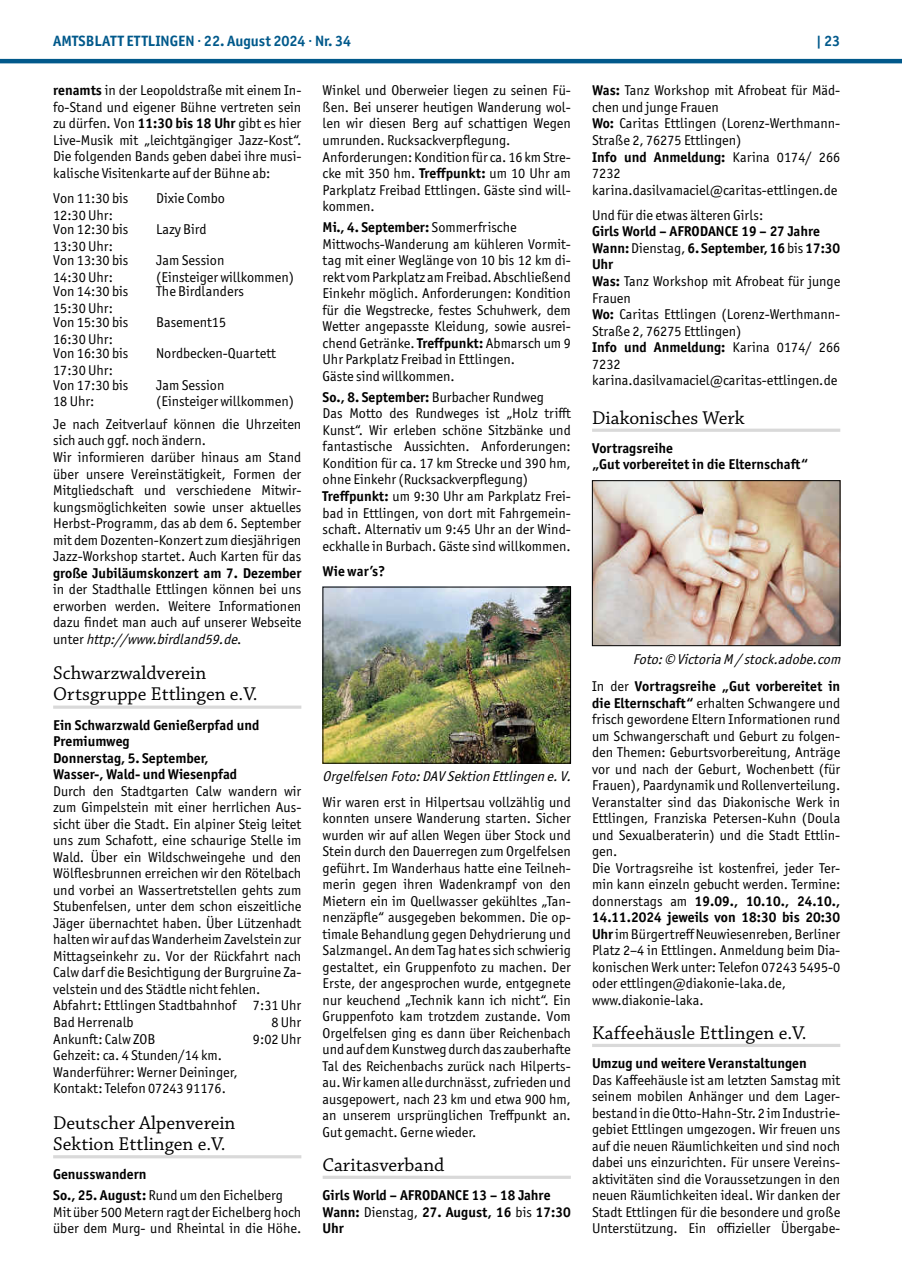
<style>
.page{position:relative;width:902px;height:1280px;background:#fff}
.page>*{position:absolute;margin:0;border:0;box-sizing:border-box;transform-origin:0 0}
.t1{font:19.5px/21px "Chaparral Pro";color:#000}
.t2{font:700 15px "Officina Sans ITC Pro";color:#01598b}
.t3{font:14.25px/16.5px "Officina Sans ITC Pro";color:#000}
.t4{font:700 14.25px/16.5px "Officina Sans ITC Pro";color:#000}
.t5{font:italic 14.25px/27.3px "Officina Sans ITC Pro";color:#000;text-align:right}
.s1{font-weight:700}
.s2{font-style:italic}
.s3{font-style:normal}
.s4{font-weight:700;font-style:normal}
.s5{font-weight:400}
</style>
<div class="page">
<hr style="left:0;top:59px;width:901px;height:4px;background:#01598b">
<svg style="left:53px;top:705px;width:248px;height:4px"></svg>
<hr style="left:53px;top:1155px;width:248px;height:3px;background:#d9d9d9">
<hr style="left:322px;top:1176px;width:248px;height:3px;background:#d9d9d9">
<img style="left:324px;top:589px;width:244px;height:172px">
<div style="left:322px;top:587px;width:248px;height:176px;border:1px solid #000"></div>
<hr style="left:592px;top:429px;width:248px;height:3px;background:#d9d9d9">
<hr style="left:592px;top:1044px;width:248px;height:3px;background:#d9d9d9">
<img style="left:594px;top:482px;width:244px;height:162px">
<div style="left:592px;top:480px;width:248px;height:166px;border:1px solid #000"></div>
<p class="t2" style="left:53px;top:31px;width:299px">AMTSBLATT ETTLINGEN · 22. August 2024 · Nr. 34</p>
<p class="t2" style="left:816px;top:31px;width:26px">| 23</p>
<p class="t3" style="left:53px;top:82px;width:250px;text-align:justify"><span class="s1">renamts</span> in der Leopoldstraße mit einem In&shy;fo-Stand und eigener Bühne vertreten sein zu dürfen. Von <span class="s1">11:30 bis 18 Uhr</span> gibt es hier Live-Musik mit „leichtgängiger Jazz-Kost“.<br>Die folgenden Bands geben dabei ihre musi&shy;kalische Visitenkarte auf der Bühne ab:</p>
<p class="t3" style="left:53px;top:190px;width:77px">Von 11:30 bis<br>12:30 Uhr:</p>
<p class="t3" style="left:156px;top:190px;width:70px">Dixie Combo</p>
<p class="t3" style="left:53px;top:221px;width:77px">Von 12:30 bis<br>13:30 Uhr:</p>
<p class="t3" style="left:156px;top:221px;width:52px">Lazy Bird</p>
<p class="t3" style="left:53px;top:252px;width:77px">Von 13:30 bis<br>14:30 Uhr:</p>
<p class="t3" style="left:156px;top:252px;width:139px">Jam Session<br>(Einsteiger willkommen)</p>
<p class="t3" style="left:53px;top:283px;width:77px">Von 14:30 bis<br>15:30 Uhr:</p>
<p class="t3" style="left:156px;top:283px;width:89px">The Birdlanders</p>
<p class="t3" style="left:53px;top:314px;width:77px">Von 15:30 bis<br>16:30 Uhr:</p>
<p class="t3" style="left:156px;top:314px;width:71px">Basement15</p>
<p class="t3" style="left:53px;top:345px;width:77px">Von 16:30 bis<br>17:30 Uhr:</p>
<p class="t3" style="left:156px;top:345px;width:121px">Nordbecken-Quartett</p>
<p class="t3" style="left:53px;top:376px;width:77px">Von 17:30 bis<br>18 Uhr:</p>
<p class="t3" style="left:156px;top:376px;width:139px">Jam Session<br>(Einsteiger willkommen)</p>
<p class="t3" style="left:53px;top:416px;width:250px">Je nach Zeitverlauf können die Uhrzeiten sich auch ggf. noch ändern.<br>Wir informieren darüber hinaus am Stand über unsere Vereinstätigkeit, Formen der Mitgliedschaft und verschiedene Mitwir&shy;kungsmöglichkeiten sowie unser aktuelles Herbst-Programm, das ab dem 6. September mit dem Dozenten-Konzert zum diesjährigen Jazz-Workshop startet. Auch Karten für das</p>
<p class="t4" style="left:53px;top:564px;width:250px">große Jubiläumskonzert am 7. Dezember</p>
<p class="t3" style="left:53px;top:581px;width:250px;text-align:justify">in der Stadthalle Ettlingen können bei uns erworben werden. Weitere Informationen dazu findet man auch auf unserer Webseite u n t e r <span class="s2">http://www.birdland59.de</span>.</p>
<h1 class="t1" style="left:53px;top:663px;width:206px">Schwarzwaldverein<br>Ortsgruppe Ettlingen e.V.</h1>
<p class="t4" style="left:53px;top:716px;width:208px">Ein Schwarzwald Genießerpfad und<br>Premiumweg<br>Donnerstag, 5. September,<br>Wasser-, Wald- und Wiesenpfad</p>
<p class="t3" style="left:53px;top:783px;width:250px">Durch den Stadtgarten Calw wandern wir zum Gimpelstein mit einer herrlichen Aus&shy;sicht über die Stadt. Ein alpiner Steig leitet uns zum Schafott, eine schaurige Stelle im Wald. Über ein Wildschweingehe und den Wölflesbrunnen erreichen wir den Rötelbach und vorbei an Wassertretstellen gehts zum Stubenfelsen, unter dem schon eiszeitliche Jäger übernachtet haben. Über Lützenhadt halten wir auf das Wanderheim Zavelstein zur Mittagseinkehr zu. Vor der Rückfahrt nach Calw darf die Besichtigung der Burgruine Za&shy;velstein und des Städtle nicht fehlen.<br>Abfahrt: Ettlingen Stadtbahnhof 7:31 Uhr Bad Herrenalb</p>
<p class="t3" style="left:322px;top:82px;width:250px">Winkel und Oberweier liegen zu seinen Fü&shy;ßen. Bei unserer heutigen Wanderung wol&shy;len wir diesen Berg auf schattigen Wegen umrunden. Rucksackverpflegung.<br>Anforderungen: Kondition für ca. 16 km Stre&shy;cke mit 350 hm. <span class="s1">Treffpunkt:</span> um 10 Uhr am Parkplatz Freibad Ettlingen. Gäste sind will&shy;kommen.</p>
<p class="t3" style="left:322px;top:219px;width:250px"><span class="s1">Mi., 4. September:</span> Sommerfrische Mittwochs-Wanderung am kühleren Vormit&shy;tag mit einer Weglänge von 10 bis 12 km di&shy;rekt vom Parkplatz am Freibad. Abschließend Einkehr möglich. Anforderungen: Kondition für die Wegstrecke, festes Schuhwerk, dem Wetter angepasste Kleidung, sowie ausrei&shy;chend Getränke. <span class="s1">Treffpunkt:</span> Abmarsch um 9<br>Uhr Parkplatz Freibad in Ettlingen.<br>Gäste sind willkommen.</p>
<p class="t3" style="left:322px;top:389px;width:250px"><span class="s1">So., 8. September:</span> Burbacher Rundweg<br>Das Motto des Rundweges ist „Holz trifft Kunst“. Wir erleben schöne Sitzbänke und fantastische Aussichten. Anforderungen:<br>Kondition für ca. 17 km Strecke und 390 hm, ohne Einkehr (Rucksackverpflegung)<br><span class="s1">Treffpunkt:</span> um 9:30 Uhr am Parkplatz Frei&shy;bad in Ettlingen, von dort mit Fahrgemein&shy;schaft. Alternativ um 9:45 Uhr an der Wind&shy;eckhalle in Burbach. Gäste sind willkommen.</p>
<p class="t4" style="left:322px;top:563px;width:64px">Wie war’s?</p>
<p class="t3" style="left:592px;top:82px;width:250px"><span class="s1">Was:</span> Tanz Workshop mit Afrobeat für Mäd&shy;chen und junge Frauen<br><span class="s1">Wo:</span> Caritas Ettlingen (Lorenz-Werthmann-<br>Straße 2, 76275 Ettlingen)<br><span class="s1">Info und Anmeldung:</span> Karina 0174/ 266<br>7232 karina.dasilvamaciel@caritas-ettlingen.de</p>
<p class="t3" style="left:592px;top:207px;width:173px">Und für die etwas älteren Girls:</p>
<p class="t3" style="left:592px;top:223px;width:250px"><span class="s1">Girls World – AFRODANCE 19 – 27 Jahre<br>Wann:</span> Dienstag, <span class="s1">6. September, 16</span> bis <span class="s1">17:30<br>Uhr<br>Was:</span> Tanz Workshop mit Afrobeat für junge<br>Frauen<br><span class="s1">Wo:</span> Caritas Ettlingen (Lorenz-Werthmann-<br>Straße 2, 76275 Ettlingen)<br><span class="s1">Info und Anmeldung:</span> Karina 0174/ 266<br>7232 karina.dasilvamaciel@caritas-ettlingen.de</p>
<h1 class="t1" style="left:592px;top:408px;width:154px">Diakonisches Werk</h1>
<p class="t4" style="left:592px;top:440px;width:218px">Vortragsreihe<br>„Gut vorbereitet in die Elternschaft“</p>
<p class="t5" style="left:592px;top:645px;width:253px">Foto:© VictoriaM / stock.adobe.com<br><span class="s3">In der</span> <span class="s4">Vortragsreihe „Gut vorbereitet in</span></p>
<p class="t3" style="left:592px;top:694px;width:250px"><span class="s1">die Elternschaft“</span> erhalten Schwangere und frisch gewordene Eltern Informationen rund um Schwangerschaft und Geburt zu folgen&shy;den Themen: Geburtsvorbereitung, Anträge vor und nach der Geburt, Wochenbett (für Frauen), Paardynamik und Rollenverteilung.<br>Veranstalter sind das Diakonische Werk in Ettlingen, Franziska Petersen-Kuhn (Doula und Sexualberaterin) und die Stadt Ettlin&shy;gen.<br>Die Vortragsreihe ist kostenfrei, jeder Ter&shy;min kann einzeln gebucht werden. Termine: donnerstags am <span class="s1">19.09., 10.10., 24.10., 14.11.2024 jeweils von 18:30 bis 20:30<br>Uhr</span> im Bürgertreff Neuwiesenreben, Berliner Platz 2–4 in Ettlingen. Anmeldung beim Dia&shy;konischen Werk unter: Telefon 07243 5495-0 oder ettlingen@diakonie-laka.de, www.diakonie-laka.</p>
<h1 class="t1" style="left:592px;top:1023px;width:216px">Kaffeehäusle Ettlingen e.V.</h1>
<p class="t4" style="left:592px;top:1055px;width:216px">Umzug und weitere Veranstaltungen</p>
<p class="t3" style="left:592px;top:1071px;width:250px;text-align:justify">Das Kaffeehäusle ist am letzten Samstag mit seinem mobilen Anhänger und dem Lager&shy;bestand in die Otto-Hahn-Str. 2 im Industrie&shy;gebiet Ettlingen umgezogen. Wir freuen uns auf die neuen Räumlichkeiten und sind noch dabei uns einzurichten. Für unsere Vereins&shy;aktivitäten sind die Voraussetzungen in den neuen Räumlichkeiten ideal. Wir danken der Stadt Ettlingen für die besondere und große Unterstützung. Ein offizieller Übergabe-</p>
<p class="t5" style="left:322px;top:763px;width:253px">Orgelfelsen Foto:DAVSektion Ettlingen e.V.</p>
<p class="t3" style="left:322px;top:793px;width:250px;text-align:justify">Wir waren erst in Hilpertsau vollzählig und konnten unsere Wanderung starten. Sicher wurden wir auf allen Wegen über Stock und Stein durch den Dauerregen zum Orgelfelsen geführt. Im Wanderhaus hatte eine Teilneh&shy;merin gegen ihren Wadenkrampf von den Mietern ein im Quellwasser gekühltes „Tan&shy;nenzäpfle“ ausgegeben bekommen. Die op&shy;timale Behandlung gegen Dehydrierung und Salzmangel. An dem Tag hat es sich schwierig gestaltet, ein Gruppenfoto zu machen. Der Erste, der angesprochen wurde, entgegnete nur keuchend „Technik kann ich nicht“. Ein Gruppenfoto kam trotzdem zustande. Vom Orgelfelsen ging es dann über Reichenbach und auf dem Kunstweg durch das zauberhafte Tal des Reichenbachs zurück nach Hilperts&shy;au. Wir kamen alle durchnässt, zufrieden und ausgepowert, nach 23 km und etwa 900 hm, an unserem ursprünglichen Treffpunkt an.<br>Gut gemacht. Gerne wieder.</p>
<h1 class="t1" style="left:322px;top:1155px;width:123px">Caritasverband</h1>
<p class="t4" style="left:322px;top:1187px;width:250px">Girls World – AFRODANCE 13 – 18 Jahre<br>Wann: <span class="s5">Dienstag,</span> 27. August, 16 <span class="s5">bis</span> 17:30<br>Uhr</p>
<p class="t3" style="left:271px;top:1014px;width:31px">8 Uhr</p>
<p class="t3" style="left:53px;top:1030px;width:104px">Ankunft: Calw ZOB</p>
<p class="t3" style="left:253px;top:1030px;width:50px">9:02 Uhr</p>
<p class="t3" style="left:53px;top:1047px;width:186px">Gehzeit: ca. 4 Stunden/14 km.<br>Wanderführer: Werner Deininger,<br>Kontakt: Telefon 07243 91176.</p>
<h1 class="t1" style="left:53px;top:1113px;width:184px">Deutscher Alpenverein<br>Sektion Ettlingen e.V.</h1>
<p class="t4" style="left:53px;top:1164px;width:231px;line-height:20.9px">Genusswandern<br>So., 25. August: <span class="s5">Rund um den Eichelberg</span></p>
<p class="t3" style="left:53px;top:1203px;width:250px">Mit über 500 Metern ragt der Eichelberg hoch über dem Murg- und Rheintal in die Höhe.</p>
</div>
